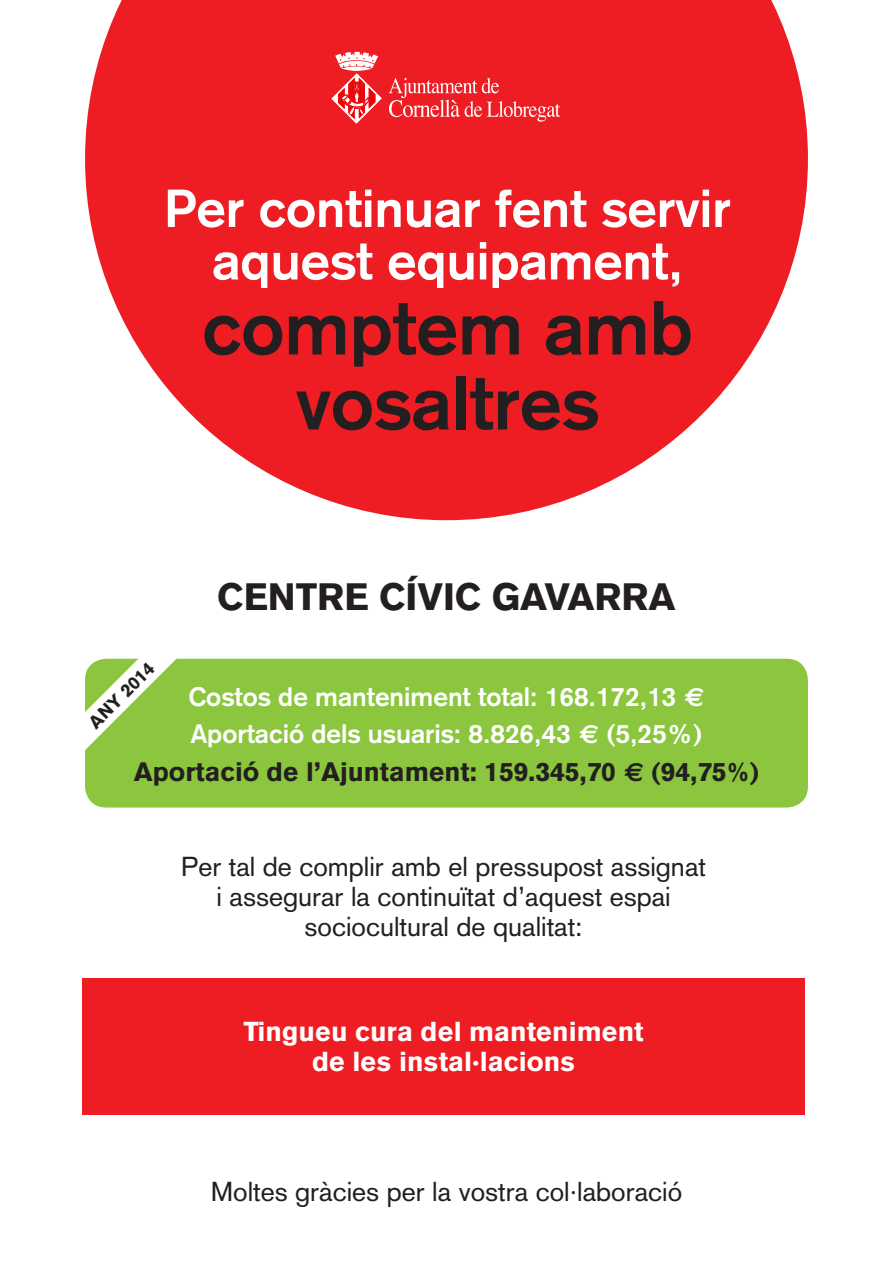
<style>
.page{position:relative;width:893px;height:1263px;background:#fff}
.page>*{position:absolute;margin:0;border:0;box-sizing:border-box;transform-origin:0 0}
.t1{font:700 75px/75px "Akzidenz Grotesk";color:#231f20;text-align:center}
.t2{font:700 52.5px/52.5px "Akzidenz Grotesk";color:#fff;text-align:center}
.t3{font:900 37.5px "Akzidenz Grotesk";color:#231f20}
.t4{font:27px/30px "Akzidenz Grotesk";color:#231f20;text-align:center}
.t5{font:900 27px/30px "Akzidenz Grotesk";color:#fff;text-align:center}
.t6{font:700 26.25px "Akzidenz Grotesk";color:#fff}
.t7{font:900 26.25px "Akzidenz Grotesk";color:#231f20}
.t8{font:900 18px "Akzidenz Grotesk";color:#231f20}
.s1{font-family:"Euro Sans"}
.s2{font-family:"Euro Sans";font-weight:700}
</style>
<div class="page">
<svg style="left:85px;top:0;width:723px;height:520px;fill:#ee1d23"></svg>
<div style="left:85px;top:659px;width:723px;height:148px;background:#8bc63e;border-radius:21px"></div>
<div style="left:82px;top:978px;width:723px;height:136px;background:#ee1d23"></div>
<svg style="left:389px;top:78px;width:171px;height:44px"></svg>
<svg style="left:331px;top:52px;width:51px;height:72px"></svg>
<svg style="left:85px;top:658px;width:92px;height:92px"></svg>
<p class="t2" style="left:164px;top:182px;width:568px">Per continuar fent servir aquest equipament,</p>
<p class="t1" style="left:202px;top:290px;width:492px">comptem amb vosaltres</p>
<p class="t3" style="left:217px;top:574px;width:460px">CENTRE CÍVIC GAVARRA</p>
<p class="t8" style="left:84px;top:717px;width:86px;rotate:-45deg">ANY 2014</p>
<p class="t6" style="left:188px;top:681px;width:518px">Costos de manteniment total: 168.172,13 <span class="s1">E</span></p>
<p class="t6" style="left:191px;top:718px;width:513px">Aportació dels usuaris: 8.826,43 <span class="s1">E</span> (5,25%)</p>
<p class="t7" style="left:134px;top:756px;width:627px">Aportació de l’Ajuntament: 159.345,70 <span class="s2">E</span> (94,75%)</p>
<p class="t4" style="left:181px;top:852px;width:526px">Per tal de complir amb el pressupost assignat i assegurar la continuïtat d’aquest espai sociocultural de qualitat:</p>
<p class="t5" style="left:244px;top:1017px;width:402px">Tingueu cura del manteniment de les instal·lacions</p>
<p class="t4" style="left:211px;top:1177px;width:473px">Moltes gràcies per la vostra col·laboració</p>
</div>
